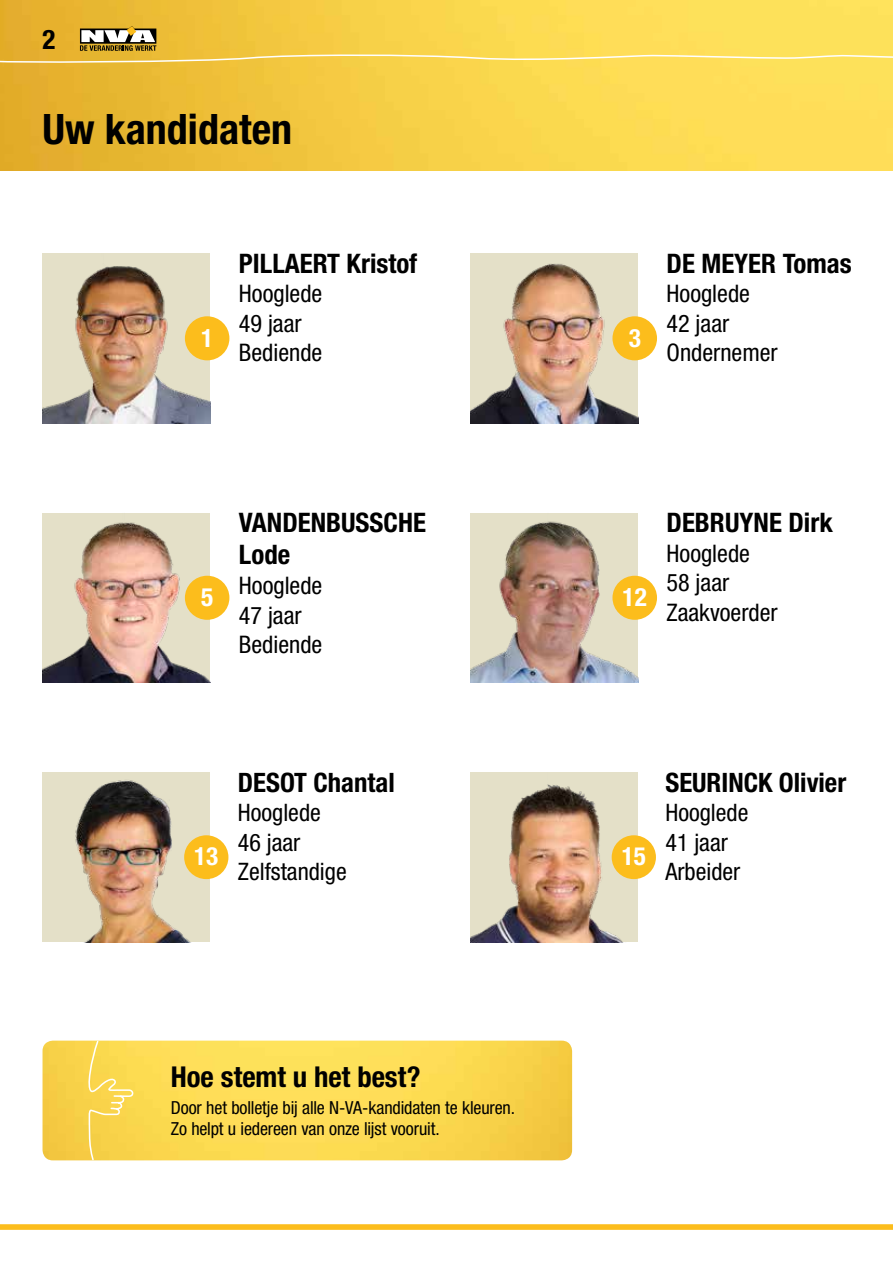
<style>
.page{position:relative;width:893px;height:1263px;background:#fff}
.page>*{position:absolute;margin:0;border:0;box-sizing:border-box;transform-origin:0 0}
.t1{font:700 condensed 42px "Helvetica Neue LT Std";color:#000}
.t2{font:700 condensed 28.8px "Helvetica Neue LT Std";color:#000}
.t3{font:700 condensed 27px "Helvetica Neue LT Std";color:#000}
.t4{font:700 condensed 26.85px/32.2px "Helvetica Neue LT Std";color:#000}
.t5{font:700 condensed 26.7px "Helvetica Neue LT Std";color:#000}
.t6{font:700 condensed 25.35px "Helvetica Neue LT Std";color:#fff}
.t7{font:700 condensed 25.2px "Helvetica Neue LT Std";color:#fff}
.t8{font:condensed 24.15px/29.5px "Helvetica Neue LT Std";color:#000}
.t9{font:condensed 18px/21.6px "Helvetica Neue LT Std";letter-spacing:-.01em;color:#000}
</style>
<div class="page">
<img style="left:0;top:0;width:893px;height:170px">
<svg style="left:0;top:26px;width:893px;height:44px;background:#f2ce51"></svg>
<svg style="left:0;top:1133px;width:893px;height:97px"></svg>
<img style="left:43px;top:1040px;width:529px;height:120px">
<svg style="left:86px;top:1040px;width:48px;height:121px;background:#f9d859"></svg>
<img style="left:43px;top:253px;width:167px;height:170px">
<img style="left:470px;top:253px;width:168px;height:170px">
<div style="left:185px;top:316px;width:44px;height:44px;background:#fcbd1c;border-radius:50%"></div>
<div style="left:612px;top:316px;width:45px;height:44px;background:#fcbd1c;border-radius:50%"></div>
<img style="left:43px;top:513px;width:167px;height:170px">
<img style="left:470px;top:513px;width:168px;height:170px">
<div style="left:185px;top:576px;width:44px;height:44px;background:#fcbd1c;border-radius:50%"></div>
<div style="left:612px;top:576px;width:45px;height:44px;background:#fcbd1c;border-radius:50%"></div>
<img style="left:43px;top:772px;width:167px;height:170px">
<img style="left:470px;top:772px;width:168px;height:170px">
<div style="left:184px;top:835px;width:44px;height:44px;background:#fcbd1c;border-radius:50%"></div>
<div style="left:612px;top:835px;width:44px;height:44px;background:#fcbd1c;border-radius:50%"></div>
<p class="t3" style="left:43px;top:23px;width:14px">2</p>
<h1 class="t1" style="left:43px;top:104px;width:251px">Uw kandidaten</h1>
<p class="t6" style="left:201px;top:322px;width:14px">1</p>
<p class="t4" style="left:239px;top:247px;width:180px">PILLAERT Kristof</p>
<p class="t8" style="left:239px;top:279px;width:85px">Hooglede<br>49 jaar<br>Bediende</p>
<p class="t6" style="left:201px;top:582px;width:14px">5</p>
<p class="t4" style="left:239px;top:506px;width:188px">VANDENBUSSCHE<br>Lode</p>
<p class="t8" style="left:239px;top:570px;width:85px">Hooglede<br>47 jaar<br>Bediende</p>
<p class="t7" style="left:194px;top:841px;width:26px">13</p>
<p class="t5" style="left:238px;top:766px;width:158px">DESOT Chantal</p>
<p class="t8" style="left:238px;top:798px;width:110px">Hooglede<br>46 jaar<br>Zelfstandige</p>
<p class="t2" style="left:171px;top:1059px;width:251px">Hoe stemt u het best?</p>
<p class="t9" style="left:171px;top:1096px;width:346px">Door het bolletje bij alle N-VA-kandidaten te kleuren.<br>Zo helpt u iedereen van onze lijst vooruit.</p>
<p class="t6" style="left:629px;top:322px;width:14px">3</p>
<p class="t4" style="left:667px;top:247px;width:187px">DE MEYER Tomas</p>
<p class="t8" style="left:667px;top:279px;width:113px">Hooglede<br>42 jaar<br>Ondernemer</p>
<p class="t6" style="left:623px;top:582px;width:26px">12</p>
<p class="t4" style="left:667px;top:506px;width:168px">DEBRUYNE Dirk</p>
<p class="t8" style="left:667px;top:538px;width:113px">Hooglede<br>58 jaar<br>Zaakvoerder</p>
<p class="t7" style="left:622px;top:841px;width:26px">15</p>
<p class="t5" style="left:665px;top:766px;width:182px">SEURINCK Olivier</p>
<p class="t8" style="left:665px;top:798px;width:84px">Hooglede<br>41 jaar<br>Arbeider</p>
</div>
